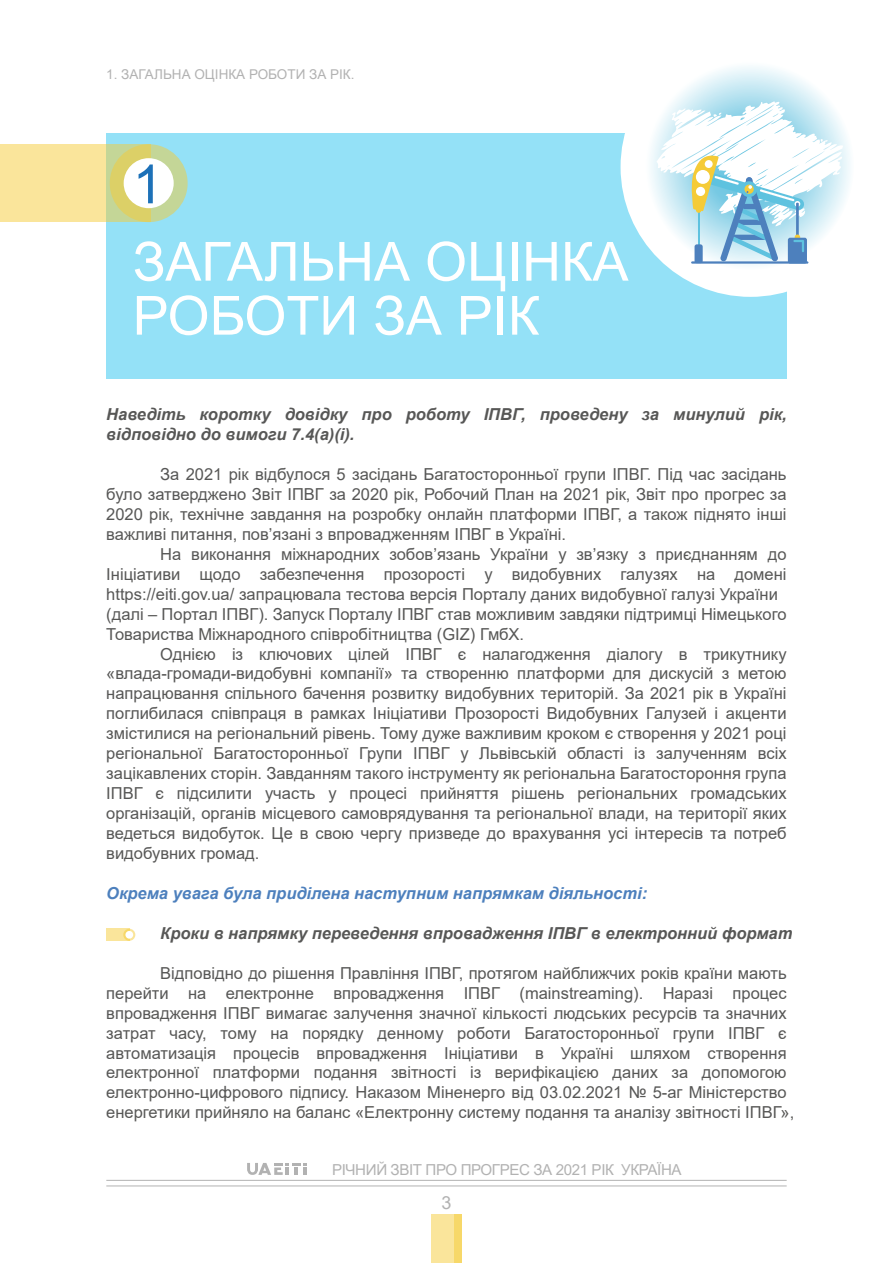
<style>
.page{position:relative;width:893px;height:1263px;background:#fff}
.page>*{position:absolute;margin:0;border:0;box-sizing:border-box;transform-origin:0 0}
.t1{font:54px/54px "Arial";color:#fff}
.t2{font:54px "Arial";color:#1d71b8}
.t3{font:18px "Arial";color:#b2b2b2}
.t4{font:16.5px/20px "Arial";color:#575756;text-align:justify}
.t5{font:italic 700 16.5px/20px "Arial";color:#575756}
.t6{font:italic 700 16.5px "Arial";color:#4d80bd}
.t7{font:15.15px "Arial";letter-spacing:-.025em;color:#b2b2b2}
.t8{font:13.5px "Arial";color:#b2b2b2}
</style>
<div class="page">
<div style="left:106px;top:133px;width:681px;height:246px;background:#94e1f7"></div>
<svg style="left:110px;top:144px;width:78px;height:78px"></svg>
<svg style="left:0;top:144px;width:150px;height:78px;background:#f1e093"></svg>
<div style="left:124px;top:158px;width:50px;height:50px;background:#fff;border-radius:50%"></div>
<div style="left:621px;top:37px;width:259px;height:260px;background:#fff;border-radius:50%"></div>
<svg style="left:646px;top:62px;width:208px;height:208px"></svg>
<hr style="left:691px;top:261px;width:117px;height:3px;background:#4d80bd">
<svg style="left:656px;top:101px;width:188px;height:161px"></svg>
<hr style="left:106px;top:1185px;width:681px;height:1px;background:#b2b2b2">
<hr style="left:106px;top:1180px;width:681px;height:1px;background:#b2b2b2">
<div style="left:431px;top:1214px;width:31px;height:48px;background:#fae59b"></div>
<div style="left:455px;top:1214px;width:7px;height:48px;background:#f7d869"></div>
<svg style="left:247px;top:1163px;width:60px;height:12px"></svg>
<svg style="left:123px;top:929px;width:12px;height:12px"></svg>
<svg style="left:106px;top:929px;width:24px;height:12px"></svg>
<div style="left:125px;top:931px;width:8px;height:8px;background:#fff;border-radius:50%"></div>
<p class="t8" style="left:106px;top:65px;width:250px">1. ЗАГАЛЬНА ОЦІНКА РОБОТИ ЗА РІК.</p>
<h1 class="t2" style="left:133px;top:147px;width:32px">1</h1>
<h1 class="t1" style="left:133px;top:234px;width:497px">ЗАГАЛЬНА ОЦІНКА<br>РОБОТИ ЗА РІК</h1>
<p class="t5" style="left:106px;top:405px;width:682px">Наведіть коротку довідку про роботу ІПВГ, проведену за минулий рік, відповідно до вимоги 7.4(а)(i).</p>
<p class="t4" style="left:106px;top:464px;width:682px;text-indent:54px">За 2021 рік відбулося 5 засідань Багатосторонньої групи ІПВГ. Під час засідань було затверджено Звіт ІПВГ за 2020 рік, Робочий План на 2021 рік, Звіт про прогрес за 2020 рік, технічне завдання на розробку онлайн платформи ІПВГ, а також піднято інші важливі питання, пов’язані з впровадженням ІПВГ в Україні.</p>
<p class="t4" style="left:106px;top:544px;width:682px;text-align:left;text-indent:54px">На виконання міжнародних зобов’язань України у зв’язку з приєднанням до Ініціативи щодо забезпечення прозорості у видобувних галузях на домені https://eiti.gov.ua/ запрацювала тестова версія Порталу даних видобувної галузі України (далі – Портал ІПВГ). Запуск Порталу ІПВГ став можливим завдяки підтримці Німецького Товариства Міжнародного співробітництва (GIZ) ГмбХ.</p>
<p class="t4" style="left:106px;top:644px;width:682px;text-indent:54px">Однією із ключових цілей ІПВГ є налагодження діалогу в трикутнику «влада-громади-видобувні компанії» та створенню платформи для дискусій з метою напрацювання спільного бачення розвитку видобувних територій. За 2021 рік в Україні поглибилася співпраця в рамках Ініціативи Прозорості Видобувних Галузей і акценти змістилися на регіональний рівень. Тому дуже важливим кроком є створення у 2021 році регіональної Багатосторонньої Групи ІПВГ у Львівській області із залученням всіх зацікавлених сторін. Завданням такого інструменту як регіональна Багатостороння група ІПВГ є підсилити участь у процесі прийняття рішень регіональних громадських організацій, органів місцевого самоврядування та регіональної влади, на території яких ведеться видобуток. Це в свою чергу призведе до врахування усі інтересів та потреб видобувних громад.</p>
<p class="t6" style="left:106px;top:882px;width:542px">Окрема увага була приділена наступним напрямкам діяльності:</p>
<p class="t5" style="left:160px;top:923px;width:634px">Кроки в напрямку переведення впровадження ІПВГ в електронний формат</p>
<p class="t4" style="left:106px;top:963px;width:690px;text-align:left;text-indent:54px">Відповідно до рішення Правління ІПВГ, протягом найближчих років країни мають перейти на електронне впровадження ІПВГ (mainstreaming). Наразі процес впровадження ІПВГ вимагає залучення значної кількості людських ресурсів та значних затрат часу, тому на порядку денному роботи Багатосторонньої групи ІПВГ є автоматизація процесів впровадження Ініціативи в Україні шляхом створення електронної платформи подання звітності із верифікацією даних за допомогою електронно-цифрового підпису. Наказом Міненерго від 03.02.2021 № 5-аг Міністерство енергетики прийняло на баланс «Електронну систему подання та аналізу звітності ІПВГ»,</p>
<p class="t7" style="left:332px;top:1159px;width:351px">РІЧНИЙ ЗВІТ ПРО ПРОГРЕС ЗА 2021 РІК УКРАЇНА</p>
<p class="t3" style="left:441px;top:1190px;width:12px">3</p>
</div>
